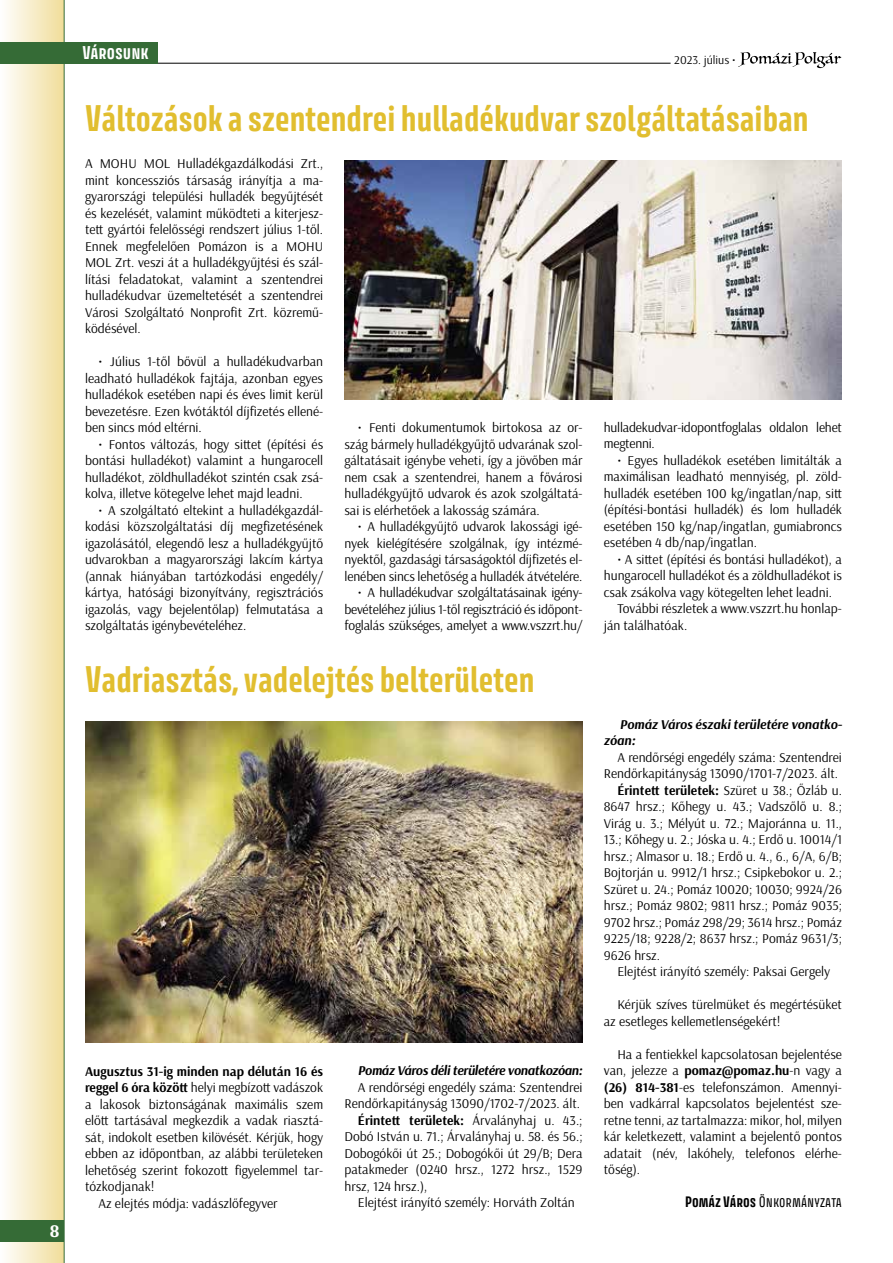
<style>
.page{position:relative;width:893px;height:1263px;background:#fff}
.page>*{position:absolute;margin:0;border:0;box-sizing:border-box;transform-origin:0 0}
.t1{font:700 33px "Avory I Latn";color:#e1be2f}
.t2{font:700 18px "Arsenal";color:#fff}
.t3{font:700 16.5px "Avory I Latn";color:#fff}
.t4{font:13.5px/16.5px "Arsenal";color:#000;text-align:justify}
.t5{font:700 13.5px "Arsenal";color:#000}
.t6{font:italic 700 13.5px/16.5px "Arsenal";color:#000}
.t7{font:italic 700 13.5px "Arsenal";letter-spacing:-.02em;color:#000}
.t8{font:13.5px "Avory I Latn";color:#000}
.t9{font:12px "Arsenal";color:#000}
.s1{font-weight:700}
.s2{font-weight:400}
</style>
<div class="page">
<div style="left:0;top:0;width:64px;height:1263px;background:linear-gradient(to right,#fffeff,#f1de9b)"></div>
<hr style="left:64px;top:0;width:1px;height:1263px;background:#356b36">
<div style="left:0;top:1220px;width:64px;height:22px;background:#356b36"></div>
<svg style="left:738px;top:52px;width:103px;height:16px"></svg>
<hr style="left:156px;top:63px;width:515px;height:1px;background:#000">
<div style="left:0;top:42px;width:157px;height:21px;background:#356b36"></div>
<img style="left:344px;top:160px;width:497px;height:239px">
<img style="left:85px;top:722px;width:497px;height:321px">
<h2 class="t2" style="left:50px;top:1220px;width:11px">8</h2>
<p class="t3" style="left:82px;top:42px;width:68px">Városunk</p>
<p class="t9" style="left:674px;top:52px;width:63px">2023. július •</p>
<h1 class="t1" style="left:85px;top:97px;width:725px">Változások a szentendrei hulladékudvar szolgáltatásaiban</h1>
<p class="t4" style="left:85px;top:155px;width:240px">A MOHU MOL Hulladékgazdálkodási Zrt., mint koncessziós társaság irányítja a ma&shy;gyarországi települési hulladék begyűjtését és kezelését, valamint működteti a kiterjesz&shy;tett gyártói felelősségi rendszert július 1-től.<br>Ennek megfelelően Pomázon is a MOHU MOL Zrt. veszi át a hulladékgyűjtési és szál&shy;lítási feladatokat, valamint a szentendrei hulladékudvar üzemeltetését a szentendrei Városi Szolgáltató Nonprofit Zrt. közremű&shy;ködésével.</p>
<p class="t4" style="left:85px;top:353px;width:240px;text-indent:14px">• Július 1-től bővül a hulladékudvarban leadható hulladékok fajtája, azonban egyes hulladékok esetében napi és éves limit kerül bevezetésre. Ezen kvótáktól díjfizetés ellené&shy;ben sincs mód eltérni.</p>
<p class="t4" style="left:85px;top:436px;width:240px;text-indent:14px">• Fontos változás, hogy sittet (építési és bontási hulladékot) valamint a hungarocell hulladékot, zöldhulladékot szintén csak zsá&shy;kolva, illetve kötegelve lehet majd leadni.</p>
<p class="t4" style="left:85px;top:502px;width:240px;text-indent:14px">• A szolgáltató eltekint a hulladékgazdál&shy;kodási közszolgáltatási díj megfizetésének igazolásától, elegendő lesz a hulladékgyűjtő udvarokban a magyarországi lakcím kártya (annak hiányában tartózkodási engedély/ kártya, hatósági bizonyítvány, regisztrációs igazolás, vagy bejelentőlap) felmutatása a szolgáltatás igénybevételéhez.</p>
<p class="t4" style="left:344px;top:419px;width:240px;text-indent:14px">• Fenti dokumentumok birtokosa az or&shy;szág bármely hulladékgyűjtő udvarának szol&shy;gáltatásait igénybe veheti, így a jövőben már nem csak a szentendrei, hanem a fővárosi hulladékgyűjtő udvarok és azok szolgáltatá&shy;sai is elérhetőek a lakosság számára.</p>
<p class="t4" style="left:344px;top:518px;width:240px;text-indent:14px">• A hulladékgyűjtő udvarok lakossági igé&shy;nyek kielégítésére szolgálnak, így intézmé&shy;nyektől, gazdasági társaságoktól díjfizetés el&shy;lenében sincs lehetőség a hulladék átvételére.</p>
<p class="t4" style="left:344px;top:584px;width:240px;text-indent:14px">• A hulladékudvar szolgáltatásainak igény&shy;bevételéhez július 1-től regisztráció és időpont&shy;foglalás szükséges, amelyet a www.vszzrt.hu/</p>
<h1 class="t1" style="left:85px;top:658px;width:451px">Vadriasztás, vadelejtés belterületen</h1>
<p class="t5" style="left:85px;top:1062px;width:240px">Augusztus 31-ig minden nap délután 16 és</p>
<p class="t4" style="left:85px;top:1079px;width:240px"><span class="s1">reggel 6 óra között</span> helyi megbízott vadászok</p>
<p class="t4" style="left:85px;top:1096px;width:240px">a lakosok biztonságának maximális szem</p>
<p class="t4" style="left:85px;top:1112px;width:240px">előtt tartásával megkezdik a vadak riasztá-</p>
<p class="t4" style="left:85px;top:1129px;width:240px">sát, indokolt esetben kilövését. Kérjük, hogy</p>
<p class="t4" style="left:85px;top:1145px;width:240px">ebben az időpontban, az alábbi területeken</p>
<p class="t4" style="left:85px;top:1162px;width:240px">lehetőség szerint fokozott figyelemmel tar-</p>
<p class="t4" style="left:85px;top:1178px;width:71px">tózkodjanak!</p>
<p class="t4" style="left:99px;top:1195px;width:181px">Az elejtés módja: vadászlőfegyver</p>
<p class="t7" style="left:358px;top:1062px;width:226px">Pomáz Város déli területére vonatkozóan:</p>
<p class="t4" style="left:358px;top:1079px;width:226px">A rendőrségi engedély száma: Szentendrei</p>
<p class="t4" style="left:344px;top:1096px;width:237px">Rendőrkapitányság 13090/1702-7/2023. ált.</p>
<p class="t5" style="left:358px;top:1112px;width:226px">Érintett területek: <span class="s2">Árvalányhaj u. 43.;</span></p>
<p class="t4" style="left:344px;top:1129px;width:240px">Dobó István u. 71.; Árvalányhaj u. 58. és 56.;</p>
<p class="t4" style="left:344px;top:1145px;width:240px">Dobogókői út 25.; Dobogókői út 29/B; Dera</p>
<p class="t4" style="left:344px;top:1162px;width:240px">patakmeder (0240 hrsz., 1272 hrsz., 1529</p>
<p class="t4" style="left:344px;top:1178px;width:84px">hrsz, 124 hrsz.),</p>
<p class="t4" style="left:358px;top:1195px;width:218px">Elejtést irányító személy: Horváth Zoltán</p>
<p class="t4" style="left:604px;top:419px;width:240px">hulladekudvar-idopontfoglalas oldalon lehet megtenni.</p>
<p class="t4" style="left:604px;top:452px;width:240px;text-indent:14px">• Egyes hulladékok esetében limitálták a maximálisan leadható mennyiség, pl. zöld&shy;hulladék esetében 100 kg/ingatlan/nap, sitt (építési-bontási hulladék) és lom hulladék esetében 150 kg/nap/ingatlan, gumiabroncs esetében 4 db/nap/ingatlan.</p>
<p class="t4" style="left:617px;top:551px;width:226px">• A sittet (építési és bontási hulladékot), a</p>
<p class="t4" style="left:604px;top:568px;width:240px">hungarocell hulladékot és a zöldhulladékot is</p>
<p class="t4" style="left:604px;top:584px;width:230px">csak zsákolva vagy kötegelten lehet leadni.</p>
<p class="t4" style="left:617px;top:601px;width:226px">További részletek a www.vszzrt.hu honlap-</p>
<p class="t4" style="left:604px;top:617px;width:85px">ján találhatóak.</p>
<p class="t6" style="left:604px;top:716px;width:240px;text-indent:16px">Pomáz Város északi területére vonatko&shy;zóan:</p>
<p class="t4" style="left:617px;top:749px;width:226px">A rendőrségi engedély száma: Szentendrei</p>
<p class="t4" style="left:604px;top:766px;width:236px">Rendőrkapitányság 13090/1701-7/2023. ált.</p>
<p class="t5" style="left:617px;top:782px;width:226px">Érintett területek: <span class="s2">Szüret u 38.; Őzláb u.</span></p>
<p class="t4" style="left:604px;top:799px;width:240px">8647 hrsz.; Kőhegy u. 43.; Vadszőlő u. 8.;</p>
<p class="t4" style="left:604px;top:815px;width:240px">Virág u. 3.; Mélyút u. 72.; Majoránna u. 11.,</p>
<p class="t4" style="left:604px;top:832px;width:240px">13.; Kőhegy u. 2.; Jóska u. 4.; Erdő u. 10014/1</p>
<p class="t4" style="left:604px;top:848px;width:240px">hrsz.; Almasor u. 18.; Erdő u. 4., 6., 6/A, 6/B;</p>
<p class="t4" style="left:604px;top:865px;width:240px">Bojtorján u. 9912/1 hrsz.; Csipkebokor u. 2.;</p>
<p class="t4" style="left:604px;top:881px;width:240px">Szüret u. 24.; Pomáz 10020; 10030; 9924/26</p>
<p class="t4" style="left:604px;top:898px;width:240px">hrsz.; Pomáz 9802; 9811 hrsz.; Pomáz 9035;</p>
<p class="t4" style="left:604px;top:914px;width:240px">9702 hrsz.; Pomáz 298/29; 3614 hrsz.; Pomáz</p>
<p class="t4" style="left:604px;top:931px;width:240px">9225/18; 9228/2; 8637 hrsz.; Pomáz 9631/3;</p>
<p class="t4" style="left:604px;top:947px;width:58px">9626 hrsz.</p>
<p class="t4" style="left:617px;top:964px;width:214px">Elejtést irányító személy: Paksai Gergely</p>
<p class="t4" style="left:604px;top:997px;width:240px;text-indent:14px">Kérjük szíves türelmüket és megértésüket az esetleges kellemetlenségekért!</p>
<p class="t4" style="left:604px;top:1046px;width:240px;text-indent:14px">Ha a fentiekkel kapcsolatosan bejelentése van, jelezze a <span class="s1">pomaz@pomaz.hu</span>-n vagy a <span class="s1">(26) 814-381</span>-es telefonszámon. Amennyi&shy;ben vadkárral kapcsolatos bejelentést sze&shy;retne tenni, az tartalmazza: mikor, hol, milyen kár keletkezett, valamint a bejelentő pontos adatait (név, lakóhely, telefonos elérhe&shy;tőség).</p>
<p class="t8" style="left:685px;top:1194px;width:158px"><span class="s1">Pomáz Város</span> ÖNKORMÁNYZATA</p>
</div>
